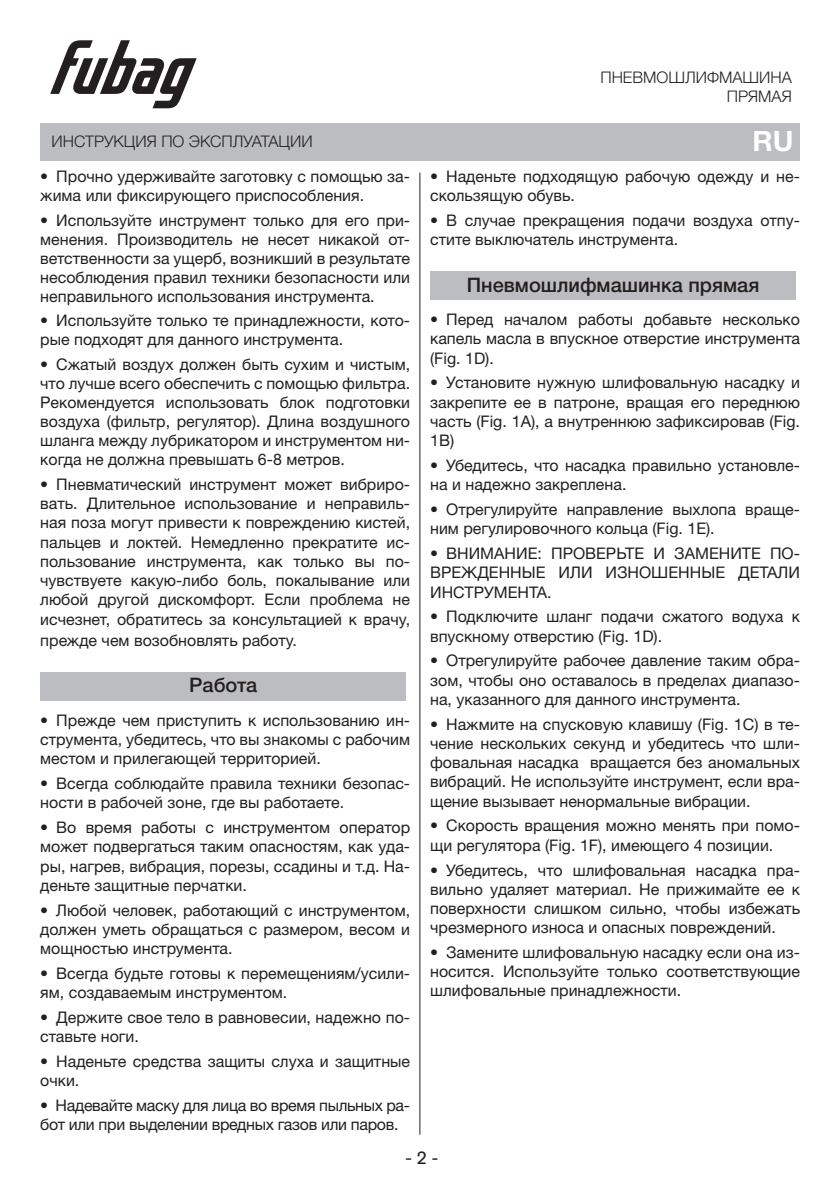
<style>
.page{position:relative;width:840px;height:1192px;background:#fff}
.page>*{position:absolute;margin:0;border:0;box-sizing:border-box;transform-origin:0 0}
.t1{font:700 28px "Helvetica Neue LTW1 G";color:#fff}
.t2{font:500 20px "Helvetica Neue LTW1 G";color:#231f20}
.t3{font:18px "Supria Sans";color:#231f20}
.t4{font:16px/19.2px "Helvetica Neue LTW1 G";color:#231f20;text-align:justify}
.t5{font:16px/19.2px "Helvetica Neue LTW1 G";letter-spacing:-.02em;color:#231f20}
.t6{font:300 16px/19.2px "Helvetica Neue LTW1 G";color:#231f20;text-align:right}
</style>
<div class="page">
<hr style="left:419px;top:173px;width:1px;height:961px;background:#231f20">
<svg style="left:50px;top:40px;width:147px;height:68px"></svg>
<div style="left:40px;top:123px;width:760px;height:38px;background:#bcbdc0"></div>
<div style="left:40px;top:672px;width:366px;height:29px;background:#bcbdc0"></div>
<div style="left:430px;top:272px;width:366px;height:28px;background:#bcbdc0"></div>
<p class="t6" style="left:600px;top:68px;width:193px">ПНЕВМОШЛИФМАШИНА<br>ПРЯМАЯ</p>
<p class="t6" style="left:52px;top:132px;width:262px">ИНСТРУКЦИЯ ПО ЭКСПЛУАТАЦИИ</p>
<h1 class="t1" style="left:752px;top:123px;width:42px">RU</h1>
<p class="t4" style="left:40px;top:167px;width:371px">• Прочно удерживайте заготовку с помощью за&shy;жима или фиксирующего приспособления.</p>
<p class="t4" style="left:40px;top:210px;width:371px">• Используйте инструмент только для его при&shy;менения. Производитель не несет никакой от&shy;ветственности за ущерб, возникший в результате несоблюдения правил техники безопасности или неправильного использования инструмента.</p>
<p class="t4" style="left:40px;top:311px;width:371px">• Используйте только те принадлежности, кото&shy;рые подходят для данного инструмента.</p>
<p class="t4" style="left:40px;top:355px;width:371px">• Сжатый воздух должен быть сухим и чистым, что лучше всего обеспечить с помощью фильтра.<br>Рекомендуется использовать блок подготовки воздуха (фильтр, регулятор). Длина воздушного шланга между лубрикатором и инструментом ни&shy;когда не должна превышать 6-8 метров.</p>
<p class="t4" style="left:40px;top:475px;width:371px">• Пневматический инструмент может вибриро&shy;вать. Длительное использование и неправиль&shy;ная поза могут привести к повреждению кистей, пальцев и локтей. Немедленно прекратите ис&shy;пользование инструмента, как только вы по&shy;чувствуете какую-либо боль, покалывание или любой другой дискомфорт. Если проблема не исчезнет, обратитесь за консультацией к врачу,</p>
<p class="t4" style="left:40px;top:631px;width:258px">прежде чем возобновлять работу.</p>
<p class="t2" style="left:189px;top:673px;width:69px">Работа</p>
<p class="t4" style="left:40px;top:710px;width:371px">• Прежде чем приступить к использованию ин&shy;струмента, убедитесь, что вы знакомы с рабочим местом и прилегающей территорией.</p>
<p class="t4" style="left:40px;top:774px;width:371px">• Всегда соблюдайте правила техники безопас&shy;ности в рабочей зоне, где вы работаете.</p>
<p class="t4" style="left:40px;top:818px;width:371px">• Во время работы с инструментом оператор может подвергаться таким опасностям, как уда&shy;ры, нагрев, вибрация, порезы, ссадины и т.д. На&shy;деньте защитные перчатки.</p>
<p class="t4" style="left:40px;top:900px;width:371px">• Любой человек, работающий с инструментом, должен уметь обращаться с размером, весом и мощностью инструмента.</p>
<p class="t4" style="left:40px;top:963px;width:371px">• Всегда будьте готовы к перемещениям/усили&shy;ям, создаваемым инструментом.</p>
<p class="t4" style="left:40px;top:1007px;width:371px">• Держите свое тело в равновесии, надежно по&shy;ставьте ноги.</p>
<p class="t4" style="left:40px;top:1052px;width:371px">• Наденьте средства защиты слуха и защитные очки.</p>
<p class="t5" style="left:40px;top:1096px;width:371px">• Надевайте маску для лица во время пыльных ра&shy;бот или при выделении вредных газов или паров.</p>
<p class="t4" style="left:430px;top:167px;width:371px">• Наденьте подходящую рабочую одежду и не&shy;скользящую обувь.</p>
<p class="t4" style="left:430px;top:211px;width:371px">• В случае прекращения подачи воздуха отпу&shy;стите выключатель инструмента.</p>
<p class="t2" style="left:467px;top:272px;width:294px">Пневмошлифмашинка прямая</p>
<p class="t4" style="left:430px;top:310px;width:371px">• Перед началом работы добавьте несколько капель масла в впускное отверстие инструмента (Fig. 1D).</p>
<p class="t4" style="left:430px;top:373px;width:371px">• Установите нужную шлифовальную насадку и закрепите ее в патроне, вращая его переднюю часть (Fig. 1A), а внутреннюю зафиксировав (Fig.<br>1B)</p>
<p class="t4" style="left:430px;top:455px;width:371px">• Убедитесь, что насадка правильно установле&shy;на и надежно закреплена.</p>
<p class="t4" style="left:430px;top:500px;width:371px">• Отрегулируйте направление выхлопа враще&shy;ним регулировочного кольца (Fig. 1E).</p>
<p class="t4" style="left:430px;top:544px;width:371px">• ВНИМАНИЕ: ПРОВЕРЬТЕ И ЗАМЕНИТЕ ПО-ВРЕЖДЕННЫЕ ИЛИ ИЗНОШЕННЫЕ ДЕТАЛИ ИНСТРУМЕНТА.</p>
<p class="t4" style="left:430px;top:607px;width:371px">• Подключите шланг подачи сжатого водуха к впускному отверстию (Fig. 1D).</p>
<p class="t4" style="left:430px;top:651px;width:371px">• Отрегулируйте рабочее давление таким обра&shy;зом, чтобы оно оставалось в пределах диапазо&shy;на, указанного для данного инструмента.</p>
<p class="t4" style="left:430px;top:714px;width:371px">• Нажмите на спусковую клавишу (Fig. 1С) в те&shy;чение нескольких секунд и убедитесь что шли&shy;фовальная насадка вращается без аномальных вибраций. Не используйте инструмент, если вра&shy;щение вызывает ненормальные вибрации.</p>
<p class="t4" style="left:430px;top:816px;width:371px">• Скорость вращения можно менять при помо&shy;щи регулятора (Fig. 1F), имеющего 4 позиции.</p>
<p class="t4" style="left:430px;top:860px;width:371px">• Убедитесь, что шлифовальная насадка пра&shy;вильно удаляет материал. Не прижимайте ее к поверхности слишком сильно, чтобы избежать чрезмерного износа и опасных повреждений.</p>
<p class="t4" style="left:430px;top:942px;width:371px">• Замените шлифовальную насадку если она из&shy;носится. Используйте только соответствующие шлифовальные принадлежности.</p>
<p class="t3" style="left:405px;top:1147px;width:35px">- 2 -</p>
</div>
